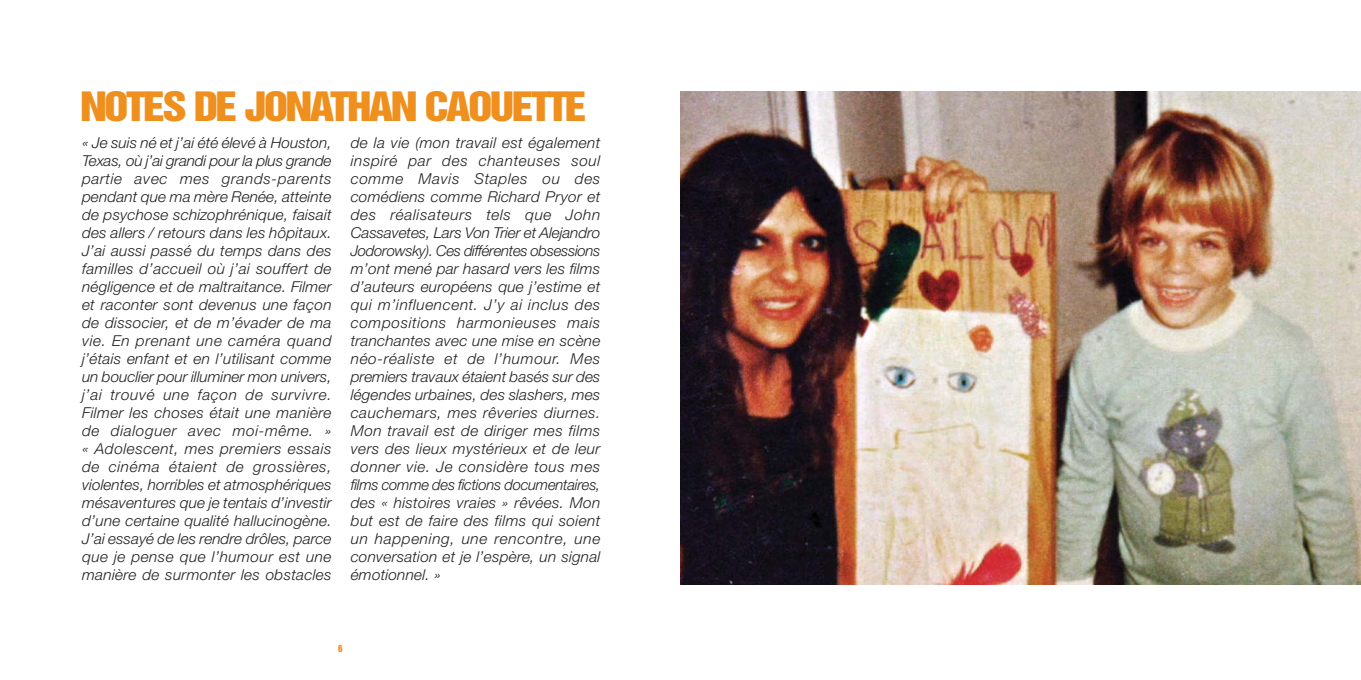
<style>
.page{position:relative;width:1361px;height:680px;background:#fff}
.page>*{position:absolute;margin:0;border:0;box-sizing:border-box;transform-origin:0 0}
.t1{font:37.05px "Helvetica Inserat";letter-spacing:-.06em;color:#ef901e;scale:1.19 1}
.t2{font:italic 300 15px/18px "Helvetica Neue";letter-spacing:.015em;color:#231f20;text-align:justify}
.t3{font:9px "Helvetica Inserat";color:#ef901e}
</style>
<div class="page">
<img style="left:680px;top:91px;width:680px;height:493px">
<h1 class="t1" style="left:80px;top:91px;width:427px">NOTES DE JONATHAN CAOUETTE</h1>
<p class="t2" style="left:82px;top:134px;width:251px">« Je suis né et j’ai été élevé à Houston, Texas, où j’ai grandi pour la plus grande partie avec mes grands-parents pendant que ma mère Renée, atteinte de psychose schizophrénique, faisait des allers / retours dans les hôpitaux.<br>J’ai aussi passé du temps dans des familles d’accueil où j’ai souffert de négligence et de maltraitance. Filmer et raconter sont devenus une façon de dissocier, et de m’évader de ma vie. En prenant une caméra quand j’étais enfant et en l’utilisant comme un bouclier pour illuminer mon univers, j’ai trouvé une façon de survivre.<br>Filmer les choses était une manière de dialoguer avec moi-même. » « Adolescent, mes premiers essais de cinéma étaient de grossières, violentes, horribles et atmosphériques mésaventures que je tentais d’investir d’une certaine qualité hallucinogène.<br>J’ai essayé de les rendre drôles, parce que je pense que l’humour est une manière de surmonter les obstacles</p>
<p class="t2" style="left:351px;top:134px;width:251px">de la vie (mon travail est également inspiré par des chanteuses soul comme Mavis Staples ou des comédiens comme Richard Pryor et des réalisateurs tels que John Cassavetes, Lars Von Trier et Alejandro Jodorowsky). Ces différentes obsessions m’ont mené par hasard vers les films d’auteurs européens que j’estime et qui m’influencent. J’y ai inclus des compositions harmonieuses mais tranchantes avec une mise en scène néo-réaliste et de l’humour. Mes premiers travaux étaient basés sur des légendes urbaines, des slashers, mes cauchemars, mes rêveries diurnes.<br>Mon travail est de diriger mes films vers des lieux mystérieux et de leur donner vie. Je considère tous mes films comme des fictions documentaires, des « histoires vraies » rêvées. Mon but est de faire des films qui soient un happening, une rencontre, une conversation et je l’espère, un signal émotionnel. »</p>
<p class="t3" style="left:338px;top:644px;width:6px">6</p>
</div>
